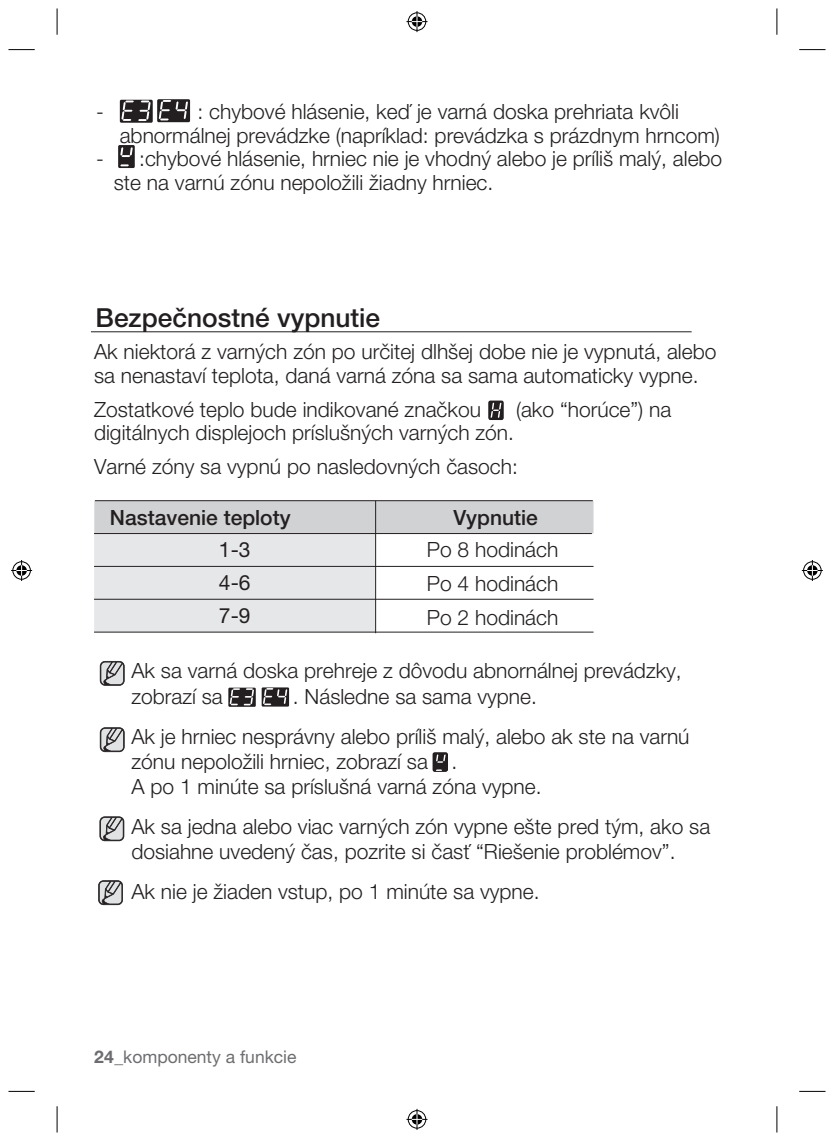
<style>
.page{position:relative;width:834px;height:1141px;background:#fff}
.page>*{position:absolute;margin:0;border:0;box-sizing:border-box;transform-origin:0 0}
.t1{font:500 26.25px "Helvetica Neue LT Pro";color:#231f20}
.t2{font:300 21px/23.8px "Helvetica Neue LT Pro";color:#231f20}
.t3{font:500 21px "Helvetica Neue LT Pro";color:#231f20}
.t4{font:21px/32.9px "Helvetica Neue LT Pro";color:#231f20}
.t5{font:17.5px "Helvetica Neue LT Pro";color:#6c6d70}
.s1{font-weight:700}
</style>
<div class="page">
<svg style="left:776px;top:1106px;width:1px;height:26px"></svg>
<svg style="left:776px;top:8px;width:1px;height:27px"></svg>
<svg style="left:57px;top:1106px;width:1px;height:26px"></svg>
<svg style="left:57px;top:8px;width:1px;height:27px"></svg>
<svg style="left:799px;top:1091px;width:26px;height:1px"></svg>
<svg style="left:8px;top:1091px;width:27px;height:1px"></svg>
<svg style="left:799px;top:49px;width:26px;height:1px"></svg>
<svg style="left:8px;top:49px;width:27px;height:1px"></svg>
<svg style="left:406px;top:11px;width:21px;height:21px"></svg>
<svg style="left:406px;top:1109px;width:21px;height:21px"></svg>
<svg style="left:11px;top:560px;width:21px;height:21px"></svg>
<svg style="left:801px;top:560px;width:21px;height:21px"></svg>
<div style="left:118px;top:145px;width:17px;height:23px;background:#231f20;border-radius:2px"></div>
<svg style="left:120px;top:164px;width:9px;height:2px"></svg>
<svg style="left:120px;top:147px;width:13px;height:10px"></svg>
<div style="left:157px;top:99px;width:33px;height:23px;background:#231f20;border-radius:2px"></div>
<svg style="left:159px;top:100px;width:29px;height:20px"></svg>
<div style="left:120px;top:100px;width:33px;height:23px;background:#231f20;border-radius:2px"></div>
<svg style="left:121px;top:101px;width:29px;height:20px"></svg>
<hr style="left:91px;top:331px;width:600px;height:1px;background:#231f20">
<svg style="left:488px;top:400px;width:15px;height:20px"></svg>
<svg style="left:94px;top:501px;width:499px;height:131px"></svg>
<hr style="left:95px;top:500px;width:497px;height:1px;background:#231f20">
<hr style="left:94px;top:533px;width:497px;height:1px;background:#231f20">
<hr style="left:375px;top:501px;width:1px;height:132px;background:#231f20">
<hr style="left:94px;top:566px;width:499px;height:1px;background:#231f20">
<hr style="left:94px;top:599px;width:499px;height:1px;background:#231f20">
<hr style="left:94px;top:632px;width:499px;height:1px;background:#231f20">
<svg style="left:432px;top:752px;width:16px;height:20px"></svg>
<svg style="left:100px;top:661px;width:25px;height:25px"></svg>
<svg style="left:100px;top:727px;width:25px;height:25px"></svg>
<div style="left:261px;top:687px;width:28px;height:20px;background:#231f20"></div>
<svg style="left:263px;top:688px;width:24px;height:17px"></svg>
<svg style="left:228px;top:688px;width:28px;height:19px"></svg>
<svg style="left:230px;top:688px;width:24px;height:17px"></svg>
<svg style="left:98px;top:880px;width:25px;height:25px"></svg>
<svg style="left:99px;top:816px;width:25px;height:25px"></svg>
<p class="t2" style="left:96px;top:99px;width:9px">-</p>
<p class="t2" style="left:120px;top:99px;width:601px;text-indent:78px">: chybové hlásenie, keď je varná doska prehriata kvôli abnormálnej prevádzke (napríklad: prevádzka s prázdnym hrncom)</p>
<p class="t2" style="left:114px;top:147px;width:610px;text-indent:-18px">- :chybové hlásenie, hrniec nie je vhodný alebo je príliš malý, alebo ste na varnú zónu nepoložili žiadny hrniec.</p>
<p class="t1" style="left:95px;top:302px;width:286px">Bezpečnostné vypnutie</p>
<p class="t2" style="left:94px;top:339px;width:624px">Ak niektorá z varných zón po určitej dlhšej dobe nie je vypnutá, alebo sa nenastaví teplota, daná varná zóna sa sama automaticky vypne.</p>
<p class="t2" style="left:94px;top:397px;width:388px">Zostatkové teplo bude indikované značkou</p>
<p class="t2" style="left:516px;top:397px;width:157px">(ako “horúce”) na</p>
<p class="t2" style="left:94px;top:416px;width:425px;line-height:33.8px">digitálnych displejoch príslušných varných zón.<br>Varné zóny sa vypnú po nasledovných časoch:</p>
<p class="t3" style="left:453px;top:505px;width:86px">Vypnutie</p>
<p class="t3" style="left:110px;top:505px;width:182px">Nastavenie teploty</p>
<p class="t4" style="left:219px;top:533px;width:33px">1-3</p>
<p class="t2" style="left:426px;top:533px;width:133px;line-height:33.8px;text-align:justify">Po 8 hodinách Po 4 hodinách Po 2 hodinách</p>
<p class="t4" style="left:219px;top:566px;width:33px">4-6<br>7-9</p>
<p class="t2" style="left:131px;top:658px;width:552px;line-height:25.2px">Ak sa varná doska prehreje z dôvodu abnornálnej prevádzky, zobrazí sa</p>
<p class="t2" style="left:131px;top:676px;width:559px;line-height:40.1px;text-align:center">. Následne sa sama vypne.<br>Ak je hrniec nesprávny alebo príliš malý, alebo ak ste na varnú</p>
<p class="t2" style="left:131px;top:748px;width:411px;line-height:25.2px">zónu nepoložili hrniec, zobrazí sa .<br>A po 1 minúte sa príslušná varná zóna vypne.</p>
<p class="t2" style="left:131px;top:814px;width:580px;line-height:25.2px">Ak sa jedna alebo viac varných zón vypne ešte pred tým, ako sa dosiahne uvedený čas, pozrite si časť “Riešenie problémov”.</p>
<p class="t2" style="left:131px;top:880px;width:410px">Ak nie je žiaden vstup, po 1 minúte sa vypne.</p>
<p class="t5" style="left:94px;top:1046px;width:204px"><span class="s1">24</span>_komponenty a funkcie</p>
</div>
